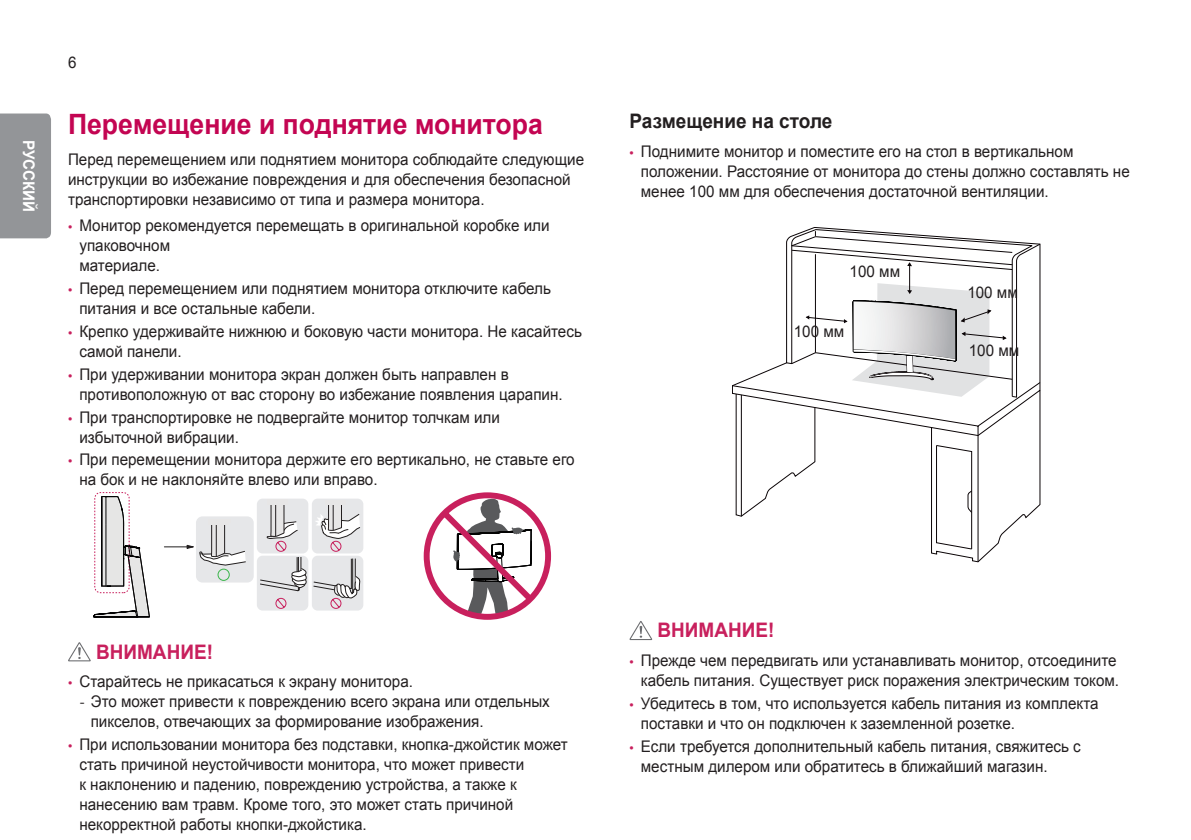
<style>
.page{position:relative;width:1191px;height:840px;background:#fff}
.page>*{position:absolute;margin:0;border:0;box-sizing:border-box;transform-origin:0 0}
.Title2{font:700 28px "Arial";color:#c30552;scale:.95 1}
.Warning{font:700 20px "Arial";color:#c8205d;scale:.95 1}
.Title3{font:700 20px "Arial";color:#231f20;scale:.95 1}
.Body{font:16px/20px "Arial";color:#231f20;scale:.95 1}
.t1{font:700 16px "Arial";color:#fff;scale:.95 1}
.s1{font-family:"LG Smart";color:#c8205d}
.s2{font-family:"LG Smart"}
</style>
<div class="page">
<div style="left:0;top:113px;width:51px;height:125px;background:#939598"></div>
<div style="left:196px;top:516px;width:58px;height:66px;background:#e6e7e9;border-radius:6px"></div>
<div style="left:218px;top:568px;width:11px;height:12px;border:1px solid #3ab54a;border-radius:50%"></div>
<div style="left:257px;top:498px;width:51px;height:55px;background:#e6e7e9;border-radius:6px"></div>
<div style="left:312px;top:498px;width:51px;height:55px;background:#e6e7e9;border-radius:6px"></div>
<div style="left:257px;top:555px;width:51px;height:55px;background:#e6e7e9;border-radius:6px"></div>
<div style="left:312px;top:555px;width:51px;height:55px;background:#e6e7e9;border-radius:6px"></div>
<svg style="left:164px;top:520px;width:82px;height:45px"></svg>
<div style="left:208px;top:519px;width:20px;height:5px;background:#e7e6e6"></div>
<svg style="left:259px;top:500px;width:101px;height:108px"></svg>
<hr style="left:325px;top:500px;width:20px;height:4px;background:#e7e6e6">
<svg style="left:94px;top:496px;width:56px;height:120px"></svg>
<svg style="left:424px;top:492px;width:127px;height:127px"></svg>
<svg style="left:68px;top:642px;width:23px;height:19px"></svg>
<svg style="left:732px;top:227px;width:308px;height:289px"></svg>
<svg style="left:736px;top:229px;width:296px;height:332px"></svg>
<svg style="left:629px;top:621px;width:23px;height:18px"></svg>
<p class="t1" style="left:40px;top:140px;width:78px;rotate:90deg">РУССКИЙ</p>
<p class="Body" style="left:68px;top:53px;width:10px">6</p>
<p class="Title2" style="left:68px;top:105px;width:501px">Перемещение и поднятие монитора</p>
<p class="Body" style="left:68px;top:150px;width:545px">Перед перемещением или поднятием монитора соблюдайте следующие инструкции во избежание повреждения и для обеспечения безопасной транспортировки независимо от типа и размера монитора.</p>
<p class="Body" style="left:79px;top:215px;width:496px;text-indent:-11px"><span class="s1">•</span> Монитор рекомендуется перемещать в оригинальной коробке или упаковочном<br>материале.</p>
<p class="Body" style="left:79px;top:278px;width:498px;text-indent:-11px"><span class="s1">•</span> Перед перемещением или поднятием монитора отключите кабель питания и все остальные кабели.</p>
<p class="Body" style="left:79px;top:321px;width:530px;text-indent:-11px"><span class="s1">•</span> Крепко удерживайте нижнюю и боковую части монитора. Не касайтесь самой панели.</p>
<p class="Body" style="left:79px;top:364px;width:510px;text-indent:-11px"><span class="s1">•</span> При удерживании монитора экран должен быть направлен в противоположную от вас сторону во избежание появления царапин.</p>
<p class="Body" style="left:79px;top:407px;width:444px;text-indent:-11px"><span class="s1">•</span> При транспортировке не подвергайте монитор толчкам или избыточной вибрации.</p>
<p class="Body" style="left:79px;top:450px;width:523px;text-indent:-11px"><span class="s1">•</span> При перемещении монитора держите его вертикально, не ставьте его на бок и не наклоняйте влево или вправо.</p>
<p class="Title3" style="left:629px;top:108px;width:215px">Размещение на столе</p>
<p class="Body" style="left:641px;top:141px;width:516px;text-indent:-11px"><span class="s1">•</span> Поднимите монитор и поместите его на стол в вертикальном положении. Расстояние от монитора до стены должно составлять не менее 100 мм для обеспечения достаточной вентиляции.</p>
<p class="Body" style="left:849px;top:261px;width:55px">100 мм</p>
<p class="Body" style="left:794px;top:322px;width:55px">100 мм</p>
<p class="Body" style="left:967px;top:282px;width:55px">100 мм</p>
<p class="Body" style="left:968px;top:340px;width:55px">100 мм</p>
<p class="Warning" style="left:96px;top:637px;width:125px">ВНИМАНИЕ!</p>
<p class="Body" style="left:68px;top:671px;width:364px"><span class="s1">•</span> Старайтесь не прикасаться к экрану монитора.</p>
<p class="Body" style="left:91px;top:691px;width:485px;text-indent:-11px"><span class="s2">-</span> Это может привести к повреждению всего экрана или отдельных пикселов, отвечающих за формирование изображения.</p>
<p class="Body" style="left:79px;top:734px;width:515px;text-indent:-11px"><span class="s1">•</span> При использовании монитора без подставки, кнопка-джойстик может стать причиной неустойчивости монитора, что может привести<br>к наклонению и падению, повреждению устройства, а также к нанесению вам травм. Кроме того, это может стать причиной некорректной работы кнопки-джойстика.</p>
<p class="Warning" style="left:657px;top:616px;width:125px">ВНИМАНИЕ!</p>
<p class="Body" style="left:629px;top:650px;width:517px;text-align:right"><span class="s1">•</span> Прежде чем передвигать или устанавливать монитор, отсоедините кабель питания. Существует риск поражения электрическим током.</p>
<p class="Body" style="left:641px;top:692px;width:483px;text-indent:-11px"><span class="s1">•</span> Убедитесь в том, что используется кабель питания из комплекта поставки и что он подключен к заземленной розетке.</p>
<p class="Body" style="left:641px;top:735px;width:465px;text-indent:-11px"><span class="s1">•</span> Если требуется дополнительный кабель питания, свяжитесь с местным дилером или обратитесь в ближайший магазин.</p>
</div>
